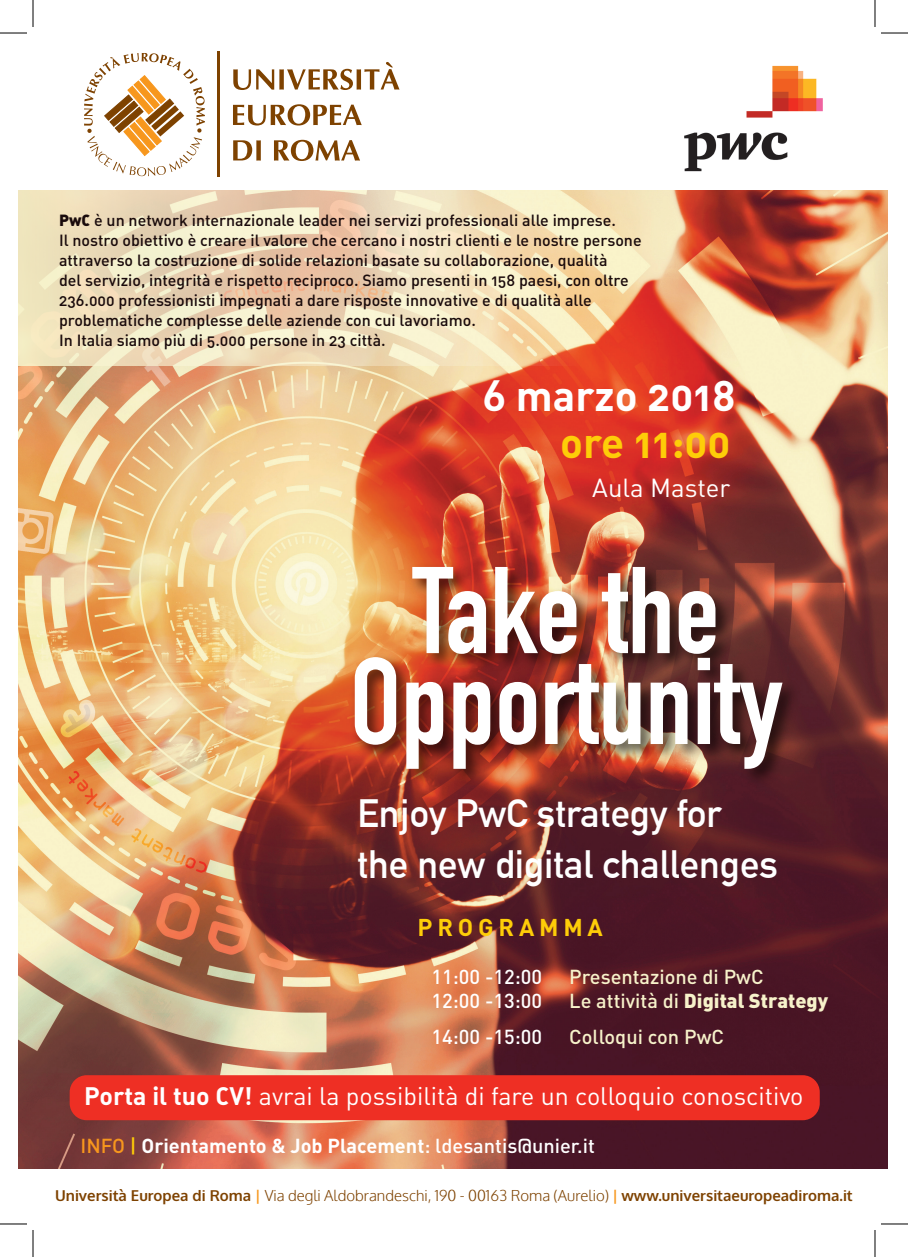
<style>
.page{position:relative;width:908px;height:1257px;background:#fff}
.page>*{position:absolute;margin:0;border:0;box-sizing:border-box;transform-origin:0 0}
.t1{font:700 121px/90.9px "DIN Condensed";color:#fff;text-align:center}
.t2{font:42.2px "DIN Bold Alternate";color:#fff}
.t3{font:42.2px "DIN Bold Alternate";color:#fecd08}
.t4{font:700 38.6px/51.3px "DIN Alternate";color:#fff}
.t5{font:25.8px "DIN Regular Alternate";color:#fff}
.t6{font:25px "DIN Regular Alternate";color:#fff}
.t7{font:700 24px "DIN";letter-spacing:.2em;color:#fecd08}
.t8{font:700 20px "DIN";color:#fff}
.t9{font:500 20px "DIN";color:#fff}
.t10{font:500 20px "DIN";color:#f7f2ca}
.t11{font:900 20px "DIN";color:#f7f2ca}
.t12{font:16px/20px "DIN Medium Alternate";color:#190a0b}
.t13{font:700 15px "Oxygen";color:#7e4200}
.s1{font-family:"DIN Black Alternate"}
.s2{font-weight:500}
.s3{font-family:"DIN Bold Alternate"}
.s4{font-weight:500;color:#f7971d}
.s5{font-weight:500;color:#fecd08}
.s6{color:#f7971d}
.s7{font-weight:300}
</style>
<div class="page">
<img style="left:19px;top:190px;width:868px;height:979px">
<svg style="left:19px;top:190px;width:559px;height:175px;background:#f0dcb9"></svg>
<img style="left:684px;top:65px;width:139px;height:107px">
<hr style="left:217px;top:52px;width:3px;height:125px;background:#7e4200">
<svg style="left:84px;top:53px;width:121px;height:123px"></svg>
<svg style="left:233px;top:62px;width:166px;height:28px"></svg>
<svg style="left:233px;top:104px;width:129px;height:21px"></svg>
<svg style="left:233px;top:140px;width:28px;height:21px"></svg>
<svg style="left:274px;top:140px;width:86px;height:21px"></svg>
<img style="left:341px;top:541px;width:464px;height:263px">
<div style="left:70px;top:1075px;width:750px;height:45px;background:#ee2f24;border-radius:17px"></div>
<svg style="left:0;top:33px;width:27px;height:1px"></svg>
<svg style="left:881px;top:33px;width:27px;height:1px"></svg>
<svg style="left:0;top:1223px;width:27px;height:1px"></svg>
<svg style="left:881px;top:1223px;width:27px;height:1px"></svg>
<svg style="left:33px;top:0;width:1px;height:27px"></svg>
<svg style="left:33px;top:1230px;width:1px;height:27px"></svg>
<svg style="left:875px;top:0;width:1px;height:27px"></svg>
<svg style="left:875px;top:1230px;width:1px;height:27px"></svg>
<p class="t12" style="left:59px;top:210px;width:584px"><span class="s1">PwC</span> è un network internazionale leader nei servizi professionali alle imprese.<br>Il nostro obiettivo è creare il valore che cercano i nostri clienti e le nostre persone attraverso la costruzione di solide relazioni basate su collaborazione, qualità<br>del servizio, integrità e rispetto reciproco. Siamo presenti in 158 paesi, con oltre 236.000 professionisti impegnati a dare risposte innovative e di qualità alle problematiche complesse delle aziende con cui lavoriamo.<br>In Italia siamo più di 5.000 persone in 23 città.</p>
<h2 class="t2" style="left:483px;top:368px;width:254px">6 marzo 2018</h2>
<h2 class="t3" style="left:560px;top:415px;width:172px">ore 11:00</h2>
<h3 class="t5" style="left:592px;top:472px;width:139px">Aula Master</h3>
<h1 class="t1" style="left:350px;top:564px;width:434px">Take the<br>Opportunity</h1>
<h3 class="t4" style="left:357px;top:785px;width:422px">Enjoy PwC strategy for the new digital challenges</h3>
<h3 class="t7" style="left:417px;top:912px;width:187px">PROGRAMMA</h3>
<p class="t9" style="left:431px;top:964px;width:112px">11:00 -12:00</p>
<p class="t10" style="left:569px;top:964px;width:196px">Presentazione di PwC</p>
<p class="t9" style="left:431px;top:988px;width:112px">12:00 -13:00</p>
<p class="t11" style="left:569px;top:987px;width:260px"><span class="s2">Le attività di</span> Digital Strategy</p>
<p class="t9" style="left:431px;top:1024px;width:112px">14:00 -15:00</p>
<p class="t10" style="left:569px;top:1024px;width:156px">Colloqui con PwC</p>
<h3 class="t6" style="left:84px;top:1080px;width:721px"><span class="s3">Porta il tuo CV!</span> avrai la possibilità di fare un colloquio conoscitivo</h3>
<p class="t8" style="left:81px;top:1133px;width:516px"><span class="s4">INFO</span> <span class="s5">|</span> Orientamento &amp; Job Placement<span class="s2">: ldesantis@unier.it</span></p>
<p class="t13" style="left:55px;top:1186px;width:799px">Università Europea di Roma <span class="s6">|</span> <span class="s7">Via degli Aldobrandeschi, 190 - 00163 Roma (Aurelio)</span> <span class="s6">|</span> www.universitaeuropeadiroma.it</p>
</div>
